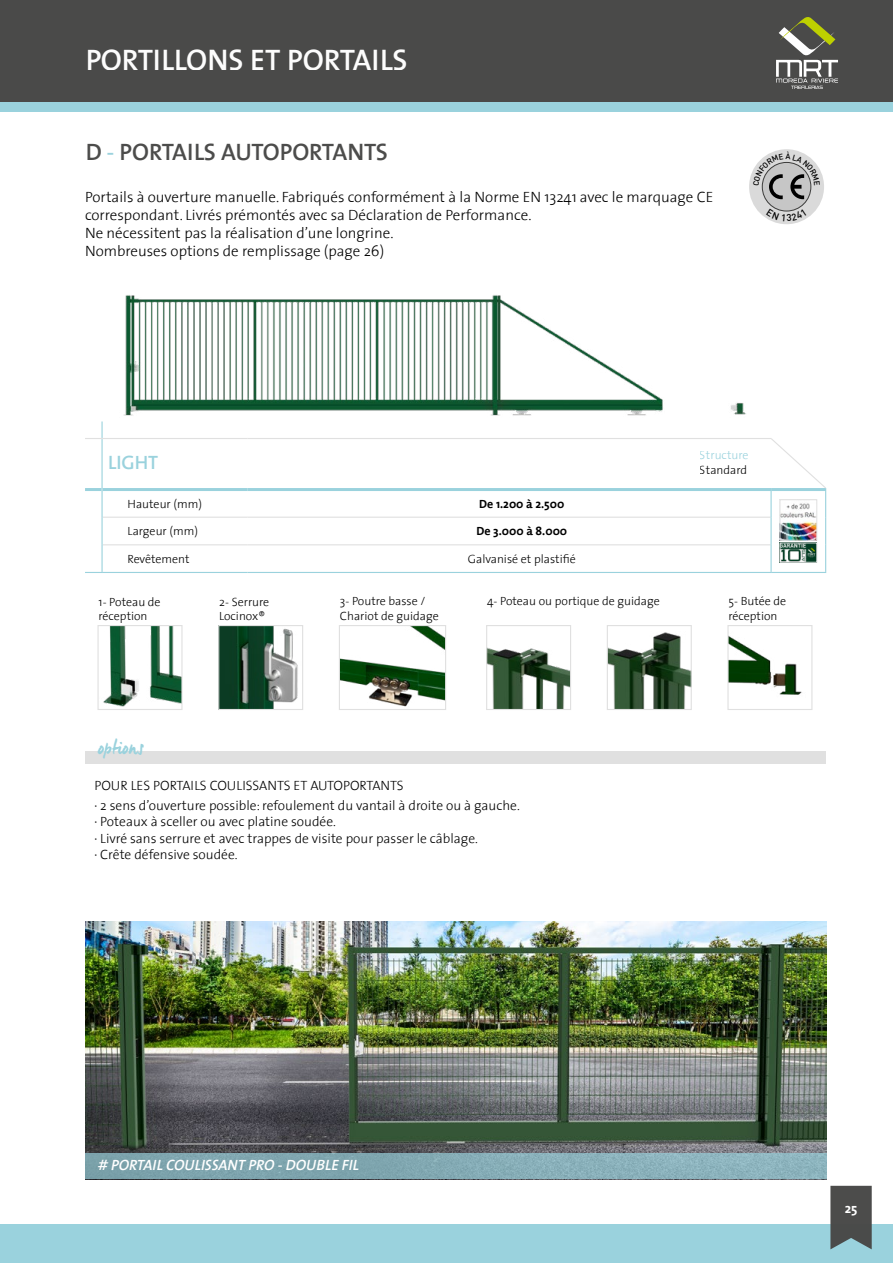
<style>
.page{position:relative;width:893px;height:1263px;background:#fff}
.page>*{position:absolute;margin:0;border:0;box-sizing:border-box;transform-origin:0 0}
.t1{font:30px "The Sans Semi Bold Caps";color:#fff}
.t2{font:24px "The Sans Semi Bold Caps";letter-spacing:-.015em;color:#4a4a49}
.t3{font:21px "Manus";color:#9ad2dd}
.t4{font:19.5px "The Sans Semi Bold Caps";color:#9ad2dd}
.t5{font:300 15px/18px "The Sans";color:#000}
.t6{font:italic 15px "The Sans Semi Bold Caps";color:#fff}
.t7{font:300 13.5px/16.2px "The Sans";color:#000}
.t8{font:700 13.5px "The Sans";color:#fff}
.t9{font:300 12px/14.4px "The Sans";color:#000}
.t10{font:700 12px "The Mix 7";color:#000}
.t11{font:300 12px "The Sans";color:#9ad2dd}
.s1{color:#9ad2dd}
</style>
<div class="page">
<div style="left:0;top:0;width:893px;height:102px;background:#4a4a49"></div>
<svg style="left:776px;top:17px;width:62px;height:72px"></svg>
<div style="left:0;top:1225px;width:893px;height:38px;background:#9ad2dd"></div>
<div style="left:0;top:102px;width:893px;height:9px;background:#9ad2dd"></div>
<img style="left:341px;top:627px;width:103px;height:80px">
<div style="left:339px;top:625px;width:107px;height:85px;border:1px solid #e0e0e0"></div>
<img style="left:488px;top:648px;width:81px;height:60px">
<div style="left:486px;top:625px;width:85px;height:85px;border:1px solid #e0e0e0"></div>
<img style="left:609px;top:632px;width:81px;height:76px">
<div style="left:607px;top:625px;width:85px;height:85px;border:1px solid #e0e0e0"></div>
<img style="left:729px;top:636px;width:73px;height:59px">
<div style="left:727px;top:625px;width:85px;height:85px;border:1px solid #e0e0e0"></div>
<img style="left:220px;top:627px;width:78px;height:81px">
<div style="left:218px;top:625px;width:85px;height:85px;border:1px solid #e0e0e0"></div>
<img style="left:103px;top:627px;width:78px;height:80px">
<div style="left:97px;top:625px;width:86px;height:85px;border:1px solid #e0e0e0"></div>
<img style="left:124px;top:295px;width:539px;height:121px">
<img style="left:731px;top:402px;width:15px;height:13px">
<hr style="left:103px;top:517px;width:145px;height:1px;background:#e0e0e0">
<hr style="left:103px;top:544px;width:145px;height:1px;background:#e0e0e0">
<hr style="left:85px;top:488px;width:16px;height:3px;background:#9ad2dd">
<hr style="left:103px;top:488px;width:145px;height:3px;background:#9ad2dd">
<svg style="left:85px;top:572px;width:17px;height:1px"></svg>
<hr style="left:102px;top:572px;width:146px;height:1px;background:#9ad2dd">
<hr style="left:101px;top:489px;width:2px;height:28px;background:#9ad2dd">
<hr style="left:101px;top:517px;width:2px;height:28px;background:#9ad2dd">
<hr style="left:101px;top:545px;width:2px;height:27px;background:#9ad2dd">
<hr style="left:101px;top:439px;width:2px;height:50px;background:#9ad2dd">
<svg style="left:85px;top:421px;width:18px;height:18px"></svg>
<hr style="left:102px;top:438px;width:146px;height:1px;background:#e0e0e0">
<hr style="left:248px;top:438px;width:523px;height:1px;background:#e0e0e0">
<hr style="left:248px;top:517px;width:522px;height:1px;background:#e0e0e0">
<hr style="left:248px;top:544px;width:522px;height:1px;background:#e0e0e0">
<hr style="left:248px;top:572px;width:523px;height:1px;background:#9ad2dd">
<hr style="left:770px;top:491px;width:2px;height:26px;background:#9ad2dd">
<hr style="left:770px;top:517px;width:2px;height:28px;background:#9ad2dd">
<hr style="left:770px;top:545px;width:2px;height:27px;background:#9ad2dd">
<hr style="left:771px;top:572px;width:55px;height:1px;background:#9ad2dd">
<hr style="left:248px;top:488px;width:523px;height:3px;background:#9ad2dd">
<svg style="left:771px;top:438px;width:55px;height:134px"></svg>
<img style="left:782px;top:502px;width:33px;height:36px">
<div style="left:780px;top:500px;width:37px;height:40px;border:1px solid #e0e0e0"></div>
<img style="left:782px;top:545px;width:33px;height:15px">
<div style="left:780px;top:543px;width:37px;height:19px;border:1px solid #e0e0e0"></div>
<div style="left:749px;top:149px;width:75px;height:75px;background:#dadada;border-radius:50%"></div>
<div style="left:762px;top:162px;width:49px;height:49px;background:#c6c6c6;border-radius:50%"></div>
<img style="left:85px;top:922px;width:741px;height:232px">
<div style="left:85px;top:1154px;width:741px;height:25px;background:linear-gradient(to right,#79a0a9,#90b7c1)"></div>
<div style="left:85px;top:751px;width:740px;height:12px;background:#e0e0e0"></div>
<svg style="left:830px;top:1186px;width:42px;height:63px;background:#545959"></svg>
<svg style="left:766px;top:209px;width:39px;height:12px"></svg>
<svg style="left:754px;top:152px;width:66px;height:47px"></svg>
<h1 class="t1" style="left:85px;top:34px;width:324px">PORTILLONS ET PORTAILS</h1>
<h2 class="t2" style="left:85px;top:132px;width:304px">D <span class="s1">-</span> PORTAILS AUTOPORTANTS</h2>
<p class="t5" style="left:85px;top:188px;width:630px">Portails à ouverture manuelle. Fabriqués conformément à la Norme EN 13241 avec le marquage CE correspondant. Livrés prémontés avec sa Déclaration de Performance.<br>Ne nécessitent pas la réalisation d’une longrine.<br>Nombreuses options de remplissage (page 26)</p>
<h3 class="t4" style="left:108px;top:446px;width:52px">LIGHT</h3>
<p class="t9" style="left:128px;top:496px;width:76px">Hauteur (mm)</p>
<p class="t10" style="left:479px;top:494px;width:87px">De 1.200 à 2.500</p>
<p class="t9" style="left:128px;top:524px;width:72px">Largeur (mm)</p>
<p class="t10" style="left:476px;top:521px;width:92px">De 3.000 à 8.000</p>
<p class="t9" style="left:128px;top:551px;width:63px">Revêtement</p>
<p class="t9" style="left:468px;top:551px;width:109px">Galvanisé et plastifié</p>
<p class="t11" style="left:700px;top:445px;width:50px">Structure</p>
<p class="t9" style="left:700px;top:462px;width:49px">Standard</p>
<p class="t9" style="left:99px;top:594px;width:64px">1- Poteau de réception</p>
<p class="t9" style="left:219px;top:594px;width:52px">2- Serrure<br>Locinox®</p>
<p class="t9" style="left:340px;top:594px;width:100px">3- Poutre basse /<br>Chariot de guidage</p>
<p class="t9" style="left:487px;top:594px;width:174px">4- Poteau ou portique de guidage</p>
<p class="t9" style="left:728px;top:594px;width:59px">5- Butée de réception</p>
<h3 class="t3" style="left:98px;top:734px;width:48px">options</h3>
<p class="t7" style="left:95px;top:774px;width:427px;line-height:20.4px">POUR LES PORTAILS COULISSANTS ET AUTOPORTANTS<br>· 2 sens d’ouverture possible: refoulement du vantail à droite ou à gauche.</p>
<p class="t7" style="left:95px;top:813px;width:385px">· Poteaux à sceller ou avec platine soudée.<br>· Livré sans serrure et avec trappes de visite pour passer le câblage. · Crête défensive soudée.</p>
<p class="t6" style="left:98px;top:1153px;width:263px"># PORTAIL COULISSANT PRO - DOUBLE FIL</p>
<p class="t8" style="left:845px;top:1197px;width:14px">25</p>
</div>
